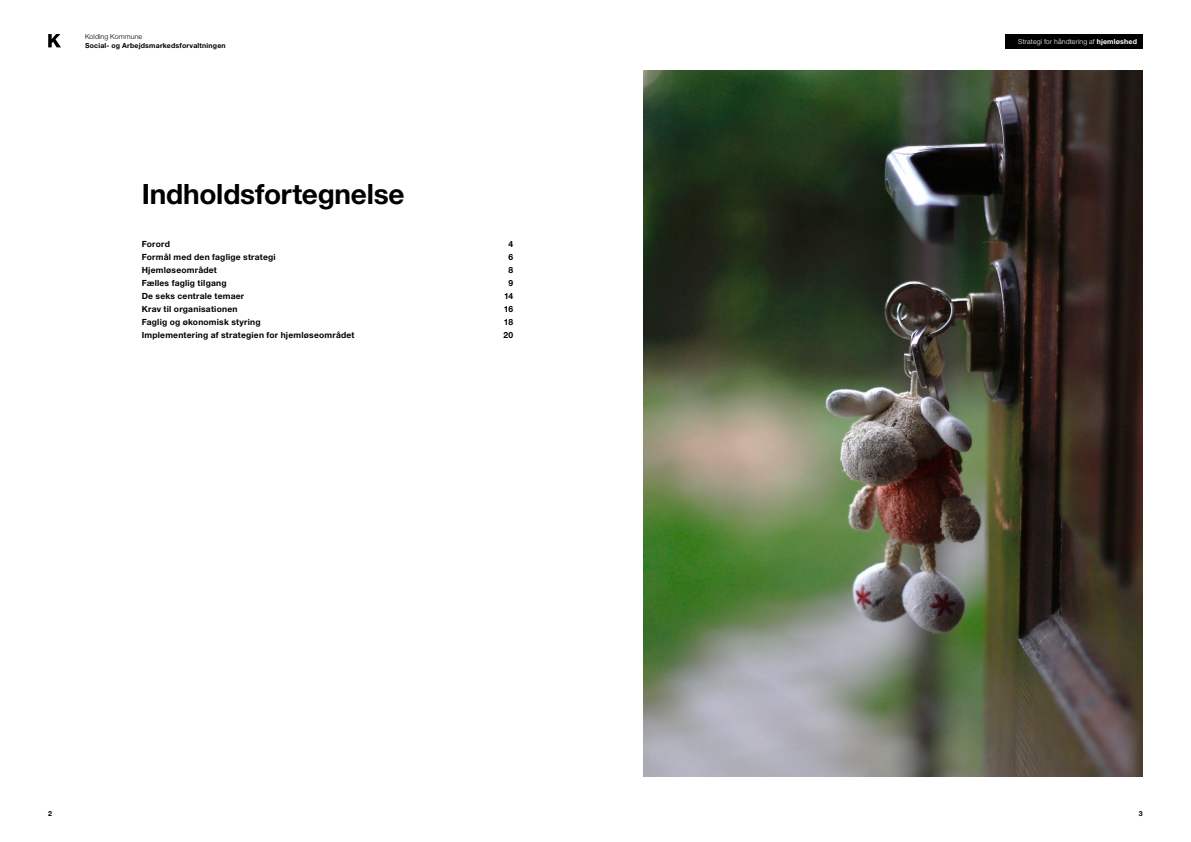
<style>
.page{position:relative;width:1191px;height:842px;background:#fff}
.page>*{position:absolute;margin:0;border:0;box-sizing:border-box;transform-origin:0 0}
.t1{font:700 28px "Helvetica Neue LT Std";letter-spacing:-.01em;color:#000}
.t2{font:700 8.5px "Helvetica Neue LT Std";letter-spacing:.025em;color:#000}
.t3{font:700 7px "Helvetica Neue LT Std";letter-spacing:.03em;color:#000}
.t4{font:300 7px "Helvetica Neue LT Std";letter-spacing:.02em;color:#fff}
.t5{font:300 7px "Helvetica Neue LT Std";letter-spacing:.02em;color:#000}
.s1{font-weight:700}
</style>
<div class="page">
<div style="left:1005px;top:34px;width:137px;height:14px;background:#000"></div>
<svg style="left:48px;top:34px;width:13px;height:13px"></svg>
<img style="left:643px;top:71px;width:499px;height:706px">
<p class="t5" style="left:85px;top:32px;width:59px">Kolding Kommune</p>
<p class="t3" style="left:85px;top:41px;width:142px">Social- og Arbejdsmarkedsforvaltningen</p>
<h1 class="t1" style="left:142px;top:177px;width:264px">Indholdsfortegnelse</h1>
<p class="t2" style="left:142px;top:238px;width:30px">Forord</p>
<p class="t2" style="left:508px;top:238px;width:6px">4</p>
<p class="t2" style="left:142px;top:251px;width:135px">Formål med den faglige strategi</p>
<p class="t2" style="left:508px;top:251px;width:6px">6</p>
<p class="t2" style="left:142px;top:264px;width:77px">Hjemløseområdet</p>
<p class="t2" style="left:508px;top:264px;width:6px">8</p>
<p class="t2" style="left:142px;top:277px;width:86px">Fælles faglig tilgang</p>
<p class="t2" style="left:508px;top:277px;width:6px">9</p>
<p class="t2" style="left:142px;top:290px;width:104px">De seks centrale temaer</p>
<p class="t2" style="left:504px;top:290px;width:11px">14</p>
<p class="t2" style="left:142px;top:303px;width:97px">Krav til organisationen</p>
<p class="t2" style="left:504px;top:303px;width:11px">16</p>
<p class="t2" style="left:142px;top:316px;width:120px">Faglig og økonomisk styring</p>
<p class="t2" style="left:504px;top:316px;width:11px">18</p>
<p class="t2" style="left:142px;top:329px;width:214px">Implementering af strategien for hjemløseområdet</p>
<p class="t2" style="left:503px;top:329px;width:11px">20</p>
<p class="t3" style="left:48px;top:810px;width:5px">2</p>
<p class="t4" style="left:1018px;top:37px;width:120px">Strategi for håndtering af <span class="s1">hjemløshed</span></p>
<p class="t3" style="left:1138px;top:810px;width:5px">3</p>
</div>
